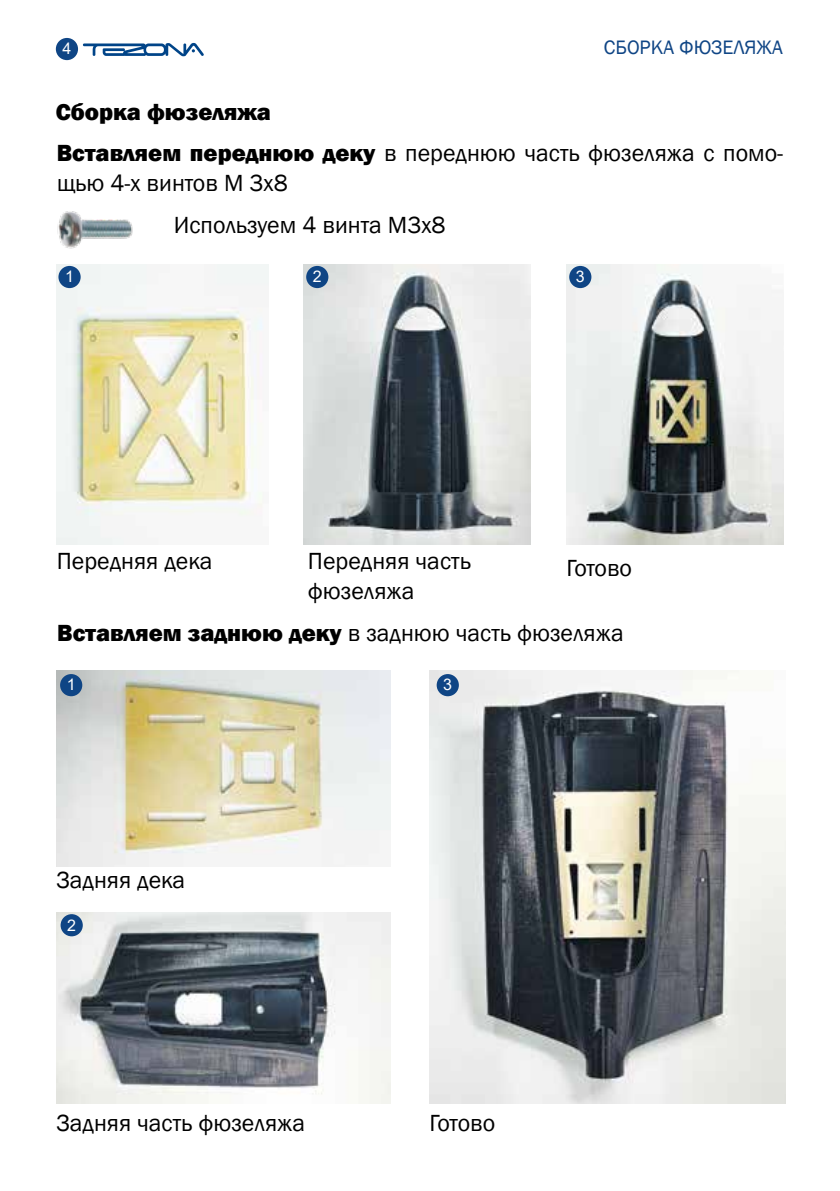
<style>
.page{position:relative;width:840px;height:1191px;background:#fff}
.page>*{position:absolute;margin:0;border:0;box-sizing:border-box;transform-origin:0 0}
.t1{font:24px/30px "Franklin Gothic";color:#000}
.t2{font:800 24px "Franklin Gothic";color:#000}
.t3{font:20px "Franklin Gothic";color:#0f4585}
.t4{font:16px "Arial";color:#fff}
.s1{font-weight:800}
</style>
<div class="page">
<div style="left:56px;top:38px;width:22px;height:22px;background:#0f4585;border-radius:50%"></div>
<svg style="left:83px;top:43px;width:121px;height:13px"></svg>
<img style="left:429px;top:670px;width:355px;height:433px">
<img style="left:56px;top:912px;width:334px;height:191px">
<img style="left:57px;top:670px;width:333px;height:196px">
<img style="left:566px;top:264px;width:217px;height:280px">
<img style="left:303px;top:264px;width:227px;height:280px">
<img style="left:57px;top:264px;width:211px;height:281px">
<div style="left:58px;top:266px;width:23px;height:22px;background:#0f4585;border-radius:50%"></div>
<div style="left:306px;top:266px;width:22px;height:22px;background:#0f4585;border-radius:50%"></div>
<div style="left:569px;top:266px;width:22px;height:22px;background:#0f4585;border-radius:50%"></div>
<div style="left:60px;top:674px;width:22px;height:22px;background:#0f4585;border-radius:50%"></div>
<div style="left:61px;top:914px;width:22px;height:22px;background:#0f4585;border-radius:50%"></div>
<div style="left:436px;top:674px;width:22px;height:22px;background:#0f4585;border-radius:50%"></div>
<img style="left:57px;top:211px;width:76px;height:38px">
<p class="t4" style="left:62px;top:37px;width:10px">4</p>
<p class="t2" style="left:56px;top:96px;width:216px">Сборка фюзеляжа</p>
<p class="t3" style="left:603px;top:35px;width:180px">СБОРКА ФЮЗЕЛЯЖА</p>
<p class="t1" style="left:57px;top:138px;width:727px"><span class="s1">Вставляем переднюю деку</span> в переднюю часть фюзеляжа с помо&shy;щью 4-х винтов М 3х8</p>
<p class="t1" style="left:174px;top:210px;width:273px">Используем 4 винта М3х8</p>
<p class="t4" style="left:65px;top:266px;width:10px">1</p>
<p class="t4" style="left:312px;top:266px;width:10px">2</p>
<p class="t4" style="left:575px;top:266px;width:10px">3</p>
<p class="t1" style="left:57px;top:546px;width:157px">Передняя дека</p>
<p class="t1" style="left:308px;top:546px;width:164px">Передняя часть фюзеляжа</p>
<p class="t1" style="left:566px;top:554px;width:67px">Готово</p>
<p class="t1" style="left:57px;top:618px;width:567px"><span class="s1">Вставляем заднюю деку</span> в заднюю часть фюзеляжа</p>
<p class="t4" style="left:67px;top:674px;width:10px">1</p>
<p class="t1" style="left:57px;top:865px;width:130px">Задняя дека</p>
<p class="t4" style="left:67px;top:914px;width:10px">2</p>
<p class="t1" style="left:57px;top:1108px;width:250px">Задняя часть фюзеляжа</p>
<p class="t4" style="left:443px;top:674px;width:10px">3</p>
<p class="t1" style="left:429px;top:1108px;width:67px">Готово</p>
</div>
